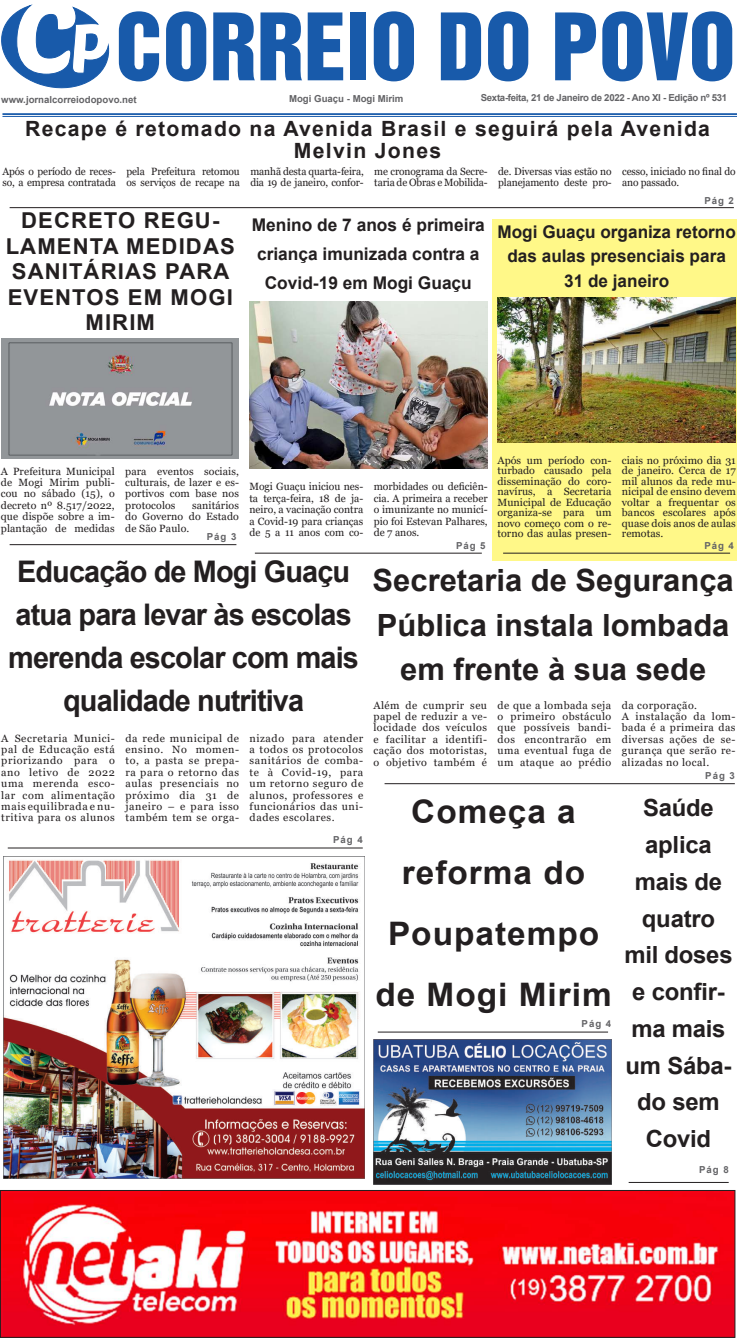
<style>
.page{position:relative;width:737px;height:1340px;background:#fff}
.page>*{position:absolute;margin:0;border:0;box-sizing:border-box;transform-origin:0 0}
.t1{font:84.88px "Helvetica Inserat LT Std";color:#185aaa}
.t2{font:700 32.38px/61.2px "Arial";letter-spacing:.03em;color:#231f20;text-align:center}
.t3{font:700 30.62px/44.6px "Arial";color:#231f20;text-align:center}
.t4{font:700 29.75px/42.9px "Arial";letter-spacing:-.03em;color:#231f20;text-align:center}
.t5{font:700 23.62px/36.8px "Arial";letter-spacing:-.01em;color:#231f20;text-align:center}
.t6{font:700 21.88px/25.4px "Arial";letter-spacing:.05em;color:#231f20;text-align:center}
.t7{font:700 21px/21.9px "Arial";letter-spacing:.06em;color:#231f20;text-align:center}
.t8{font:700 17.5px/28.9px "Arial";color:#231f20;text-align:center}
.t9{font:10.5px/11.4px "Georgia";letter-spacing:.01em;color:#231f20;text-align:justify}
.t10{font:10.5px/11.4px "Georgia";letter-spacing:-.01em;color:#231f20}
.t11{font:10.5px/11.4px "Georgia";letter-spacing:.04em;color:#231f20}
.t12{font:700 9.62px "Arial";color:#636366}
.t13{font:700 9.62px "Arial";letter-spacing:-.03em;color:#636366}
</style>
<div class="page">
<div style="left:493px;top:219px;width:244px;height:342px;background:#fff888"></div>
<hr style="left:2px;top:113px;width:735px;height:2px;background:#185aaa">
<hr style="left:2px;top:116px;width:735px;height:1px;background:#185aaa">
<svg style="left:1px;top:4px;width:108px;height:85px"></svg>
<hr style="left:255px;top:553px;width:227px;height:1px;background:#231f20">
<hr style="left:503px;top:553px;width:227px;height:1px;background:#231f20">
<hr style="left:10px;top:207px;width:724px;height:1px;background:#231f20">
<img style="left:4px;top:856px;width:361px;height:321px">
<img style="left:373px;top:1039px;width:238px;height:145px">
<hr style="left:628px;top:1182px;width:100px;height:1px;background:#231f20">
<hr style="left:378px;top:1031px;width:230px;height:1px;background:#231f20">
<img style="left:2px;top:1191px;width:731px;height:144px">
<div style="left:0;top:1189px;width:735px;height:148px;border:1px solid #231f20"></div>
<hr style="left:10px;top:544px;width:226px;height:1px;background:#231f20">
<hr style="left:8px;top:847px;width:355px;height:1px;background:#231f20">
<hr style="left:384px;top:783px;width:351px;height:1px;background:#231f20">
<img style="left:1px;top:338px;width:238px;height:121px">
<img style="left:249px;top:302px;width:239px;height:166px">
<img style="left:497px;top:298px;width:238px;height:144px">
<h1 class="t1" style="left:115px;top:-4px;width:622px">CORREIO DO POVO</h1>
<p class="t13" style="left:481px;top:90px;width:248px">Sexta-feita, 21 de Janeiro de 2022 - Ano XI - Edição nº 531</p>
<h3 class="t7" style="left:25px;top:118px;width:686px">Recape é retomado na Avenida Brasil e seguirá pela Avenida<br>Melvin Jones</h3>
<p class="t12" style="left:289px;top:92px;width:116px">Mogi Guaçu - Mogi Mirim</p>
<p class="t12" style="left:1px;top:92px;width:137px">www.jornalcorreiodopovo.net</p>
<p class="t10" style="left:2px;top:166px;width:115px">Após o período de reces&shy;so, a empresa contratada</p>
<p class="t10" style="left:126px;top:166px;width:115px">pela Prefeitura retomou os serviços de recape na</p>
<p class="t10" style="left:250px;top:166px;width:115px">manhã desta quarta-feira, dia 19 de janeiro, confor-</p>
<p class="t10" style="left:374px;top:166px;width:115px">me cronograma da Secre&shy;taria de Obras e Mobilida-</p>
<p class="t10" style="left:498px;top:166px;width:115px">de. Diversas vias estão no planejamento deste pro-</p>
<p class="t10" style="left:622px;top:166px;width:115px">cesso, iniciado no final do ano passado.</p>
<h3 class="t6" style="left:6px;top:208px;width:231px">DECRETO REGU-<br>LAMENTA MEDIDAS<br>SANITÁRIAS PARA<br>EVENTOS EM MOGI<br>MIRIM</h3>
<p class="t12" style="left:704px;top:194px;width:31px">Pág 2</p>
<h3 class="t8" style="left:252px;top:211px;width:235px">Menino de 7 anos é primeira criança imunizada contra a<br>Covid-19 em Mogi Guaçu</h3>
<h3 class="t8" style="left:497px;top:219px;width:240px;line-height:24.5px">Mogi Guaçu organiza retorno das aulas presenciais para<br>31 de janeiro</h3>
<p class="t9" style="left:1px;top:465px;width:115px">A Prefeitura Municipal de Mogi Mirim publi&shy;cou no sábado (15), o decreto nº 8.517/2022, que dispõe sobre a im&shy;plantação de medidas</p>
<p class="t9" style="left:125px;top:465px;width:115px">para eventos sociais, culturais, de lazer e es&shy;portivos com base nos protocolos</p>
<p class="t9" style="left:125px;top:499px;width:115px;text-indent:67px">sanitários do Governo do Estado de São Paulo.</p>
<p class="t12" style="left:207px;top:529px;width:31px">Pág 3</p>
<p class="t9" style="left:249px;top:481px;width:115px">Mogi Guaçu iniciou nes&shy;ta terça-feira, 18 de ja&shy;neiro, a vacinação contra a Covid-19 para crianças de 5 a 11 anos com co-</p>
<p class="t9" style="left:374px;top:481px;width:115px">morbidades ou deficiên&shy;cia. A primeira a receber o imunizante no municí&shy;pio foi Estevan Palhares, de 7 anos.</p>
<p class="t9" style="left:497px;top:455px;width:115px;line-height:10.5px">Após um período con&shy;turbado causado pela disseminação do coro&shy;navírus, a Secretaria Municipal de Educação organiza-se para um novo começo com o re&shy;torno das aulas presen-</p>
<p class="t9" style="left:622px;top:455px;width:115px;line-height:10.5px">ciais no próximo dia 31 de janeiro. Cerca de 17 mil alunos da rede mu&shy;nicipal de ensino devem voltar a frequentar os bancos escolares após quase dois anos de aulas remotas.</p>
<p class="t12" style="left:456px;top:539px;width:31px">Pág 5</p>
<p class="t12" style="left:704px;top:539px;width:31px">Pág 4</p>
<h3 class="t4" style="left:8px;top:551px;width:352px">Educação de Mogi Guaçu atua para levar às escolas merenda escolar com mais qualidade nutritiva</h3>
<h3 class="t3" style="left:372px;top:558px;width:363px">Secretaria de Segurança<br>Pública instala lombada em frente à sua sede</h3>
<p class="t9" style="left:373px;top:699px;width:115px">Além de cumprir seu papel de reduzir a ve&shy;locidade dos veículos e facilitar a identifi&shy;cação dos motoristas, o objetivo também é</p>
<p class="t9" style="left:497px;top:699px;width:115px">de que a lombada seja o primeiro obstáculo que possíveis bandi&shy;dos encontrarão em uma eventual fuga de um ataque ao prédio</p>
<p class="t11" style="left:622px;top:699px;width:115px">da corporação.<br>A instalação da lom&shy;bada é a primeira das diversas ações de se&shy;gurança que serão re&shy;alizadas no local.</p>
<p class="t9" style="left:1px;top:732px;width:115px">A Secretaria Munici&shy;pal de Educação está priorizando para o ano letivo de 2022 uma merenda esco&shy;lar com alimentação mais equilibrada e nu&shy;tritiva para os alunos</p>
<p class="t9" style="left:125px;top:732px;width:115px">da rede municipal de ensino. No momen&shy;to, a pasta se prepa&shy;ra para o retorno das aulas presenciais no próximo dia 31 de janeiro – e para isso também tem se orga-</p>
<p class="t9" style="left:250px;top:732px;width:115px">nizado para atender a todos os protocolos sanitários de comba&shy;te à Covid-19, para um retorno seguro de alunos, professores e funcionários das uni&shy;dades escolares.</p>
<p class="t12" style="left:705px;top:768px;width:31px">Pág 3</p>
<h2 class="t2" style="left:375px;top:781px;width:238px">Começa a reforma do<br>Poupatempo de Mogi Mirim</h2>
<h3 class="t5" style="left:624px;top:789px;width:110px">Saúde aplica mais de quatro mil doses e confir&shy;ma mais um Sába&shy;do sem<br>Covid</h3>
<p class="t12" style="left:699px;top:1162px;width:31px">Pág 8</p>
<p class="t12" style="left:333px;top:832px;width:31px">Pág 4</p>
<p class="t12" style="left:581px;top:1016px;width:31px">Pág 4</p>
</div>
